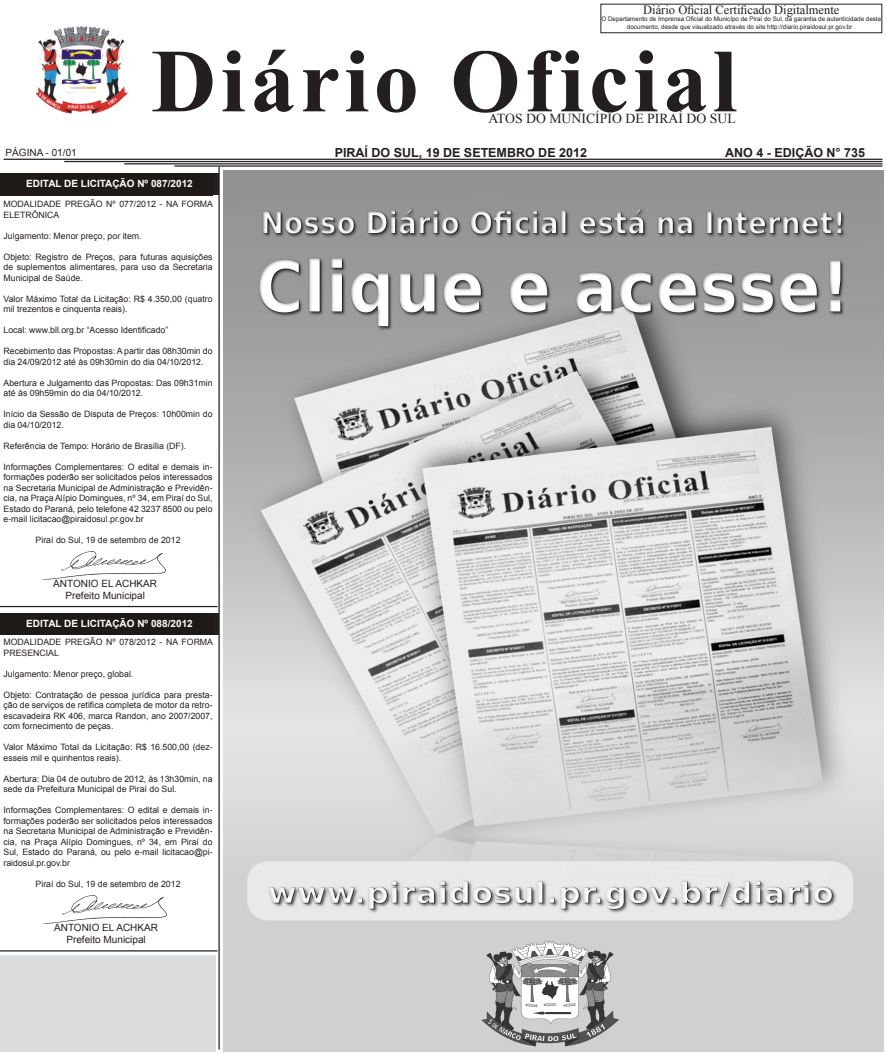
<style>
.page{position:relative;width:886px;height:1053px;background:#fff}
.page>*{position:absolute;margin:0;border:0;box-sizing:border-box;transform-origin:0 0}
.t1{font:700 90px "Times New Roman";letter-spacing:.05em;color:#231f20}
.t2{font:13.75px "Times New Roman";color:#231f20}
.t3{font:700 12.5px "Arial";color:#231f20}
.t4{font:12.5px "Times New Roman";color:#231f20}
.t5{font:10px "Arial";color:#231f20}
.t6{font:700 10px "Arial";color:#fff}
.t7{font:8.75px/10.5px "Arial";color:#231f20}
.t8{font:6.25px/7.5px "Arial";color:#231f20;text-align:center}
</style>
<div class="page">
<div style="left:600px;top:4px;width:282px;height:29px;border:1px solid #231f20"></div>
<img style="left:36px;top:26px;width:92px;height:88px">
<hr style="left:4px;top:159px;width:878px;height:1px;background:#231f20">
<hr style="left:64px;top:161px;width:818px;height:1px;background:#231f20">
<hr style="left:124px;top:163px;width:758px;height:1px;background:#231f20">
<hr style="left:174px;top:165px;width:708px;height:2px;background:#231f20">
<div style="left:0;top:174px;width:218px;height:21px;background:#1f1a17"></div>
<hr style="left:218px;top:167px;width:2px;height:882px;background:#231f20">
<img style="left:48px;top:552px;width:117px;height:27px">
<img style="left:223px;top:170px;width:661px;height:881px">
<hr style="left:0;top:606px;width:218px;height:1px;background:#231f20">
<div style="left:0;top:613px;width:218px;height:21px;background:#1f1a17"></div>
<img style="left:49px;top:895px;width:117px;height:28px">
<hr style="left:0;top:950px;width:218px;height:1px;background:#231f20">
<div style="left:1px;top:955px;width:215px;height:97px;background:#dcdddf"></div>
<p class="t4" style="left:643px;top:1px;width:198px">Diário Oficial Certificado Digitalmente</p>
<p class="t8" style="left:601px;top:16px;width:281px">O Departamento de Imprensa Oficial do Municípo de Piraí do Sul, da garantia de autenticidade deste documento, desde que visualizado através do site http://diario.piraidosul.pr.gov.br .</p>
<p class="t1" style="left:151px;top:19px;width:587px">Diário Oficial</p>
<p class="t2" style="left:488px;top:109px;width:249px">ATOS DO MUNICÍPIO DE PIRAÍ DO SUL</p>
<p class="t5" style="left:6px;top:146px;width:73px">PÁGINA - 01/01</p>
<p class="t3" style="left:335px;top:144px;width:254px">PIRAÍ DO SUL, 19 DE SETEMBRO DE 2012</p>
<p class="t3" style="left:725px;top:144px;width:141px">ANO 4 - EDIÇÃO N° 735</p>
<p class="t6" style="left:26px;top:177px;width:168px">EDITAL DE LICITAÇÃO Nº 087/2012</p>
<p class="t7" style="left:4px;top:199px;width:211px">MODALIDADE PREGÃO Nº 077/2012 - NA FORMA<br>ELETRÔNICA</p>
<p class="t7" style="left:4px;top:230px;width:140px">Julgamento: Menor preço, por item.</p>
<p class="t7" style="left:4px;top:251px;width:211px;text-align:justify">Objeto: Registro de Preços, para futuras aquisições de suplementos alimentares, para uso da Secretaria Municipal de Saúde.</p>
<p class="t7" style="left:4px;top:293px;width:211px">Valor Máximo Total da Licitação: R$ 4.350,00 (quatro mil trezentos e cinquenta reais).</p>
<p class="t7" style="left:4px;top:325px;width:166px">Local: www.bll.org.br “Acesso Identificado”</p>
<p class="t7" style="left:4px;top:346px;width:211px">Recebimento das Propostas: A partir das 08h30min do dia 24/09/2012 até às 09h30min do dia 04/10/2012.</p>
<p class="t7" style="left:4px;top:377px;width:211px">Abertura e Julgamento das Propostas: Das 09h31min até às 09h59min do dia 04/10/2012.</p>
<p class="t7" style="left:4px;top:409px;width:211px">Início da Sessão de Disputa de Preços: 10h00min do dia 04/10/2012.</p>
<p class="t7" style="left:4px;top:440px;width:184px">Referência de Tempo: Horário de Brasília (DF).</p>
<p class="t7" style="left:4px;top:461px;width:211px;text-align:justify">Informações Complementares: O edital e demais in&shy;formações poderão ser solicitados pelos interessados na Secretaria Municipal de Administração e Previdên&shy;cia, na Praça Alípio Domingues, nº 34, em Piraí do Sul, Estado do Paraná, pelo telefone 42 3237 8500 ou pelo e-mail licitacao@piraidosul.pr.gov.br</p>
<p class="t7" style="left:36px;top:535px;width:146px">Piraí do Sul, 19 de setembro de 2012</p>
<p class="t5" style="left:53px;top:577px;width:105px">ANTONIO EL ACHKAR</p>
<p class="t5" style="left:65px;top:589px;width:81px">Prefeito Municipal</p>
<p class="t6" style="left:26px;top:616px;width:168px">EDITAL DE LICITAÇÃO Nº 088/2012</p>
<p class="t7" style="left:4px;top:637px;width:211px">MODALIDADE PREGÃO Nº 078/2012 - NA FORMA<br>PRESENCIAL</p>
<p class="t7" style="left:4px;top:668px;width:131px">Julgamento: Menor preço, global.</p>
<p class="t7" style="left:4px;top:689px;width:211px;text-align:justify">Objeto: Contratação de pessoa jurídica para presta&shy;ção de serviços de retifica completa de motor da retro&shy;escavadeira RK 406, marca Randon, ano 2007/2007, com fornecimento de peças.</p>
<p class="t7" style="left:4px;top:742px;width:211px">Valor Máximo Total da Licitação: R$ 16.500,00 (dez&shy;esseis mil e quinhentos reais).</p>
<p class="t7" style="left:4px;top:773px;width:211px">Abertura: Dia 04 de outubro de 2012, às 13h30min, na sede da Prefeitura Municipal de Piraí do Sul.</p>
<p class="t7" style="left:4px;top:805px;width:211px;text-align:justify">Informações Complementares: O edital e demais in&shy;formações poderão ser solicitados pelos interessados na Secretaria Municipal de Administração e Previdên&shy;cia, na Praça Alípio Domingues, nº 34, em Piraí do Sul, Estado do Paraná, ou pelo e-mail licitacao@pi&shy;raidosul.pr.gov.br</p>
<p class="t7" style="left:36px;top:878px;width:146px">Piraí do Sul, 19 de setembro de 2012</p>
<p class="t5" style="left:54px;top:920px;width:105px">ANTONIO EL ACHKAR</p>
<p class="t5" style="left:66px;top:932px;width:81px">Prefeito Municipal</p>
</div>
